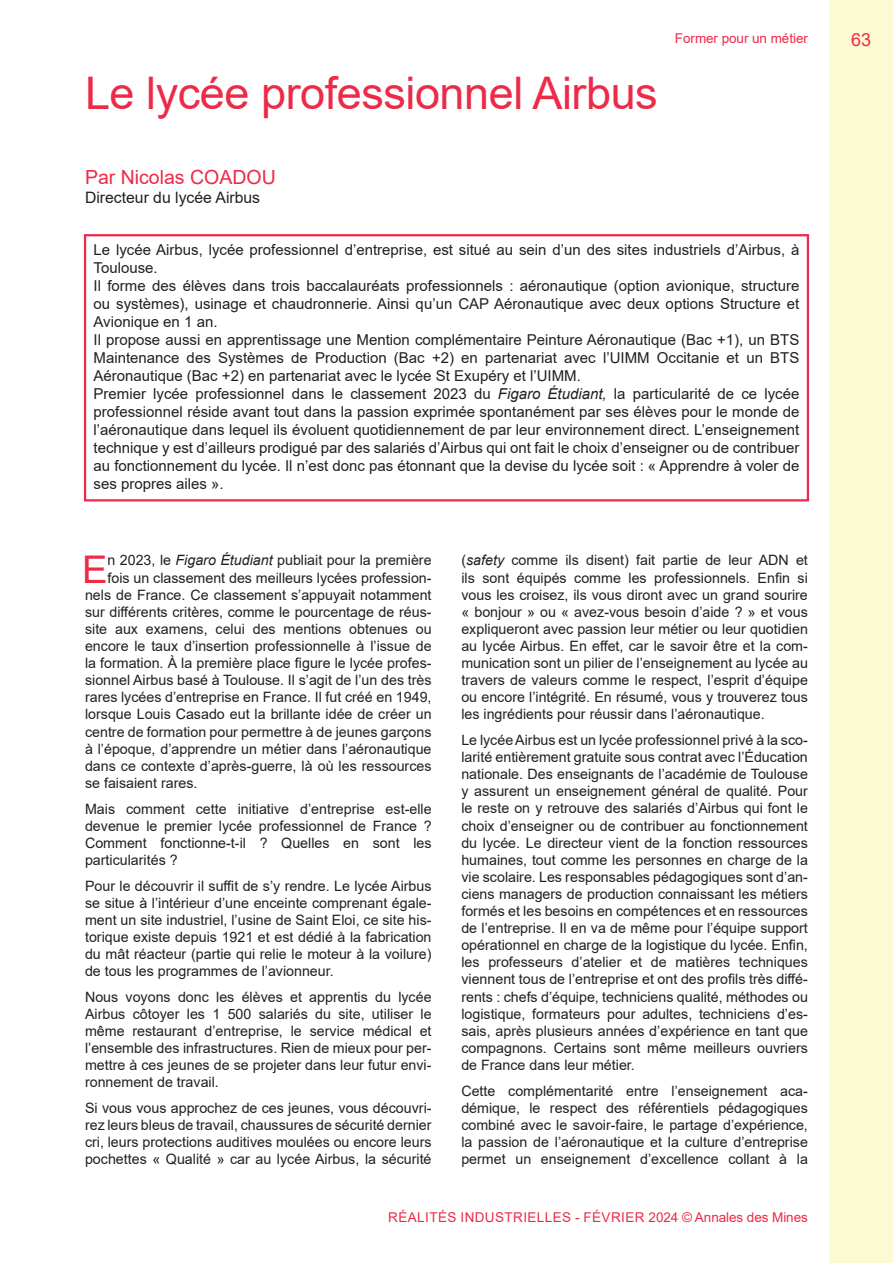
<style>
.page{position:relative;width:893px;height:1263px;background:#fff}
.page>*{position:absolute;margin:0;border:0;box-sizing:border-box;transform-origin:0 0}
.Titre_Article{font:45px "Arial";letter-spacing:-.01em;color:#ed2a48}
.Lettrine{font:38.1px "Arial";color:#ed2a48}
.Nom_Auteur{font:19.5px "Arial";color:#ed2a48}
.t1{font:18px "Arial";color:#ed2a48}
.Profession_Auteur{font:15.75px "Arial";color:#231f20}
.Texte_Chapeau{font:15px/18px "Arial";color:#231f20}
.Texte_Courant{font:14.25px/17.1px "Arial";color:#231f20;text-align:justify}
.Lettrine-2{font:14.25px "Arial";color:#231f20}
.t2{font:13.5px "Arial";letter-spacing:.03em;color:#ed2a48}
.t3{font:13.5px "Arial";letter-spacing:-.005em;color:#ed2a48}
.s1{font-style:italic}
</style>
<div class="page">
<div style="left:829px;top:0;width:64px;height:1263px;background:#fcfad2"></div>
<div style="left:84px;top:234px;width:725px;height:267px;border:2px solid #ed2a48"></div>
<h1 class="Titre_Article" style="left:85px;top:62px;width:574px">Le lycée professionnel Airbus</h1>
<p class="t3" style="left:675px;top:29px;width:134px">Former pour un métier</p>
<p class="t1" style="left:851px;top:27px;width:22px">63</p>
<p class="Nom_Auteur" style="left:85px;top:163px;width:192px">Par Nicolas COADOU</p>
<p class="Profession_Auteur" style="left:85px;top:186px;width:177px">Directeur du lycée Airbus</p>
<p class="Texte_Chapeau" style="left:94px;top:240px;width:707px">Le lycée Airbus, lycée professionnel d’entreprise, est situé au sein d’un des sites industriels d’Airbus, à Toulouse.<br>Il forme des élèves dans trois baccalauréats professionnels : aéronautique (option avionique, structure ou systèmes), usinage et chaudronnerie. Ainsi qu’un CAP Aéronautique avec deux options Structure et Avionique en 1 an.<br>Il propose aussi en apprentissage une Mention complémentaire Peinture Aéronautique (Bac +1), un BTS Maintenance des Systèmes de Production (Bac +2) en partenariat avec l’UIMM Occitanie et un BTS Aéronautique (Bac +2) en partenariat avec le lycée St Exupéry et l’UIMM.<br>Premier lycée professionnel dans le classement 2023 du <span class="s1">Figaro Étudiant,</span> la particularité de ce lycée professionnel réside avant tout dans la passion exprimée spontanément par ses élèves pour le monde de l’aéronautique dans lequel ils évoluent quotidiennement de par leur environnement direct. L’enseignement technique y est d’ailleurs prodigué par des salariés d’Airbus qui ont fait le choix d’enseigner ou de contribuer au fonctionnement du lycée. Il n’est donc pas étonnant que la devise du lycée soit : « Apprendre à voler de ses propres ailes ».</p>
<p class="Lettrine" style="left:82px;top:543px;width:27px">E</p>
<p class="Lettrine-2" style="left:107px;top:551px;width:326px">n 2023, le <span class="s1">Figaro Étudiant</span> publiait pour la première</p>
<p class="Lettrine-2" style="left:107px;top:568px;width:326px">fois un classement des meilleurs lycées profession-</p>
<p class="Lettrine-2" style="left:85px;top:585px;width:348px">nels de France. Ce classement s’appuyait notamment</p>
<p class="Lettrine-2" style="left:85px;top:602px;width:348px">sur différents critères, comme le pourcentage de réus-</p>
<p class="Lettrine-2" style="left:85px;top:619px;width:348px">site aux examens, celui des mentions obtenues ou</p>
<p class="Lettrine-2" style="left:85px;top:636px;width:348px">encore le taux d’insertion professionnelle à l’issue de</p>
<p class="Lettrine-2" style="left:85px;top:653px;width:348px">la formation. À la première place figure le lycée profes-</p>
<p class="Lettrine-2" style="left:85px;top:670px;width:348px">sionnel Airbus basé à Toulouse. Il s’agit de l’un des très</p>
<p class="Lettrine-2" style="left:85px;top:687px;width:348px">rares lycées d’entreprise en France. Il fut créé en 1949,</p>
<p class="Lettrine-2" style="left:85px;top:704px;width:348px">lorsque Louis Casado eut la brillante idée de créer un</p>
<p class="Lettrine-2" style="left:85px;top:722px;width:348px">centre de formation pour permettre à de jeunes garçons</p>
<p class="Lettrine-2" style="left:85px;top:739px;width:348px">à l’époque, d’apprendre un métier dans l’aéronautique</p>
<p class="Lettrine-2" style="left:85px;top:756px;width:348px">dans ce contexte d’après-guerre, là où les ressources</p>
<p class="Lettrine-2" style="left:85px;top:773px;width:114px">se faisaient rares.</p>
<p class="Texte_Courant" style="left:85px;top:800px;width:348px">Mais comment cette initiative d’entreprise est-elle devenue le premier lycée professionnel de France ?<br>Comment fonctionne-t-il ? Quelles en sont les particularités ?</p>
<p class="Texte_Courant" style="left:85px;top:877px;width:348px">Pour le découvrir il suffit de s’y rendre. Le lycée Airbus se situe à l’intérieur d’une enceinte comprenant égale&shy;ment un site industriel, l’usine de Saint Eloi, ce site his&shy;torique existe depuis 1921 et est dédié à la fabrication du mât réacteur (partie qui relie le moteur à la voilure) de tous les programmes de l’avionneur.</p>
<p class="Texte_Courant" style="left:85px;top:988px;width:348px">Nous voyons donc les élèves et apprentis du lycée Airbus côtoyer les 1 500 salariés du site, utiliser le même restaurant d’entreprise, le service médical et l’ensemble des infrastructures. Rien de mieux pour per&shy;mettre à ces jeunes de se projeter dans leur futur envi&shy;ronnement de travail.</p>
<p class="Texte_Courant" style="left:85px;top:1099px;width:348px">Si vous vous approchez de ces jeunes, vous découvri&shy;rez leurs bleus de travail, chaussures de sécurité dernier cri, leurs protections auditives moulées ou encore leurs pochettes « Qualité » car au lycée Airbus, la sécurité</p>
<p class="Texte_Courant" style="left:461px;top:552px;width:348px">(<span class="s1">safety</span> comme ils disent) fait partie de leur ADN et ils sont équipés comme les professionnels. Enfin si vous les croisez, ils vous diront avec un grand sourire « bonjour » ou « avez-vous besoin d’aide ? » et vous expliqueront avec passion leur métier ou leur quotidien au lycée Airbus. En effet, car le savoir être et la com&shy;munication sont un pilier de l’enseignement au lycée au travers de valeurs comme le respect, l’esprit d’équipe ou encore l’intégrité. En résumé, vous y trouverez tous les ingrédients pour réussir dans l’aéronautique.</p>
<p class="Texte_Courant" style="left:461px;top:731px;width:348px">Le lycée Airbus est un lycée professionnel privé à la sco&shy;larité entièrement gratuite sous contrat avec l’Éducation nationale. Des enseignants de l’académie de Toulouse y assurent un enseignement général de qualité. Pour le reste on y retrouve des salariés d’Airbus qui font le choix d’enseigner ou de contribuer au fonctionnement du lycée. Le directeur vient de la fonction ressources humaines, tout comme les personnes en charge de la vie scolaire. Les responsables pédagogiques sont d’an&shy;ciens managers de production connaissant les métiers formés et les besoins en compétences et en ressources de l’entreprise. Il en va de même pour l’équipe support opérationnel en charge de la logistique du lycée. Enfin, les professeurs d’atelier et de matières techniques viennent tous de l’entreprise et ont des profils très diffé&shy;rents : chefs d’équipe, techniciens qualité, méthodes ou logistique, formateurs pour adultes, techniciens d’es&shy;sais, après plusieurs années d’expérience en tant que compagnons. Certains sont même meilleurs ouvriers de France dans leur métier.</p>
<p class="Texte_Courant" style="left:461px;top:1082px;width:348px">Cette complémentarité entre l’enseignement aca&shy;démique, le respect des référentiels pédagogiques combiné avec le savoir-faire, le partage d’expérience, la passion de l’aéronautique et la culture d’entreprise permet un enseignement d’excellence collant à la</p>
<p class="t2" style="left:388px;top:1208px;width:421px">RÉALITÉS INDUSTRIELLES - FÉVRIER 2024 © Annales des Mines</p>
</div>
